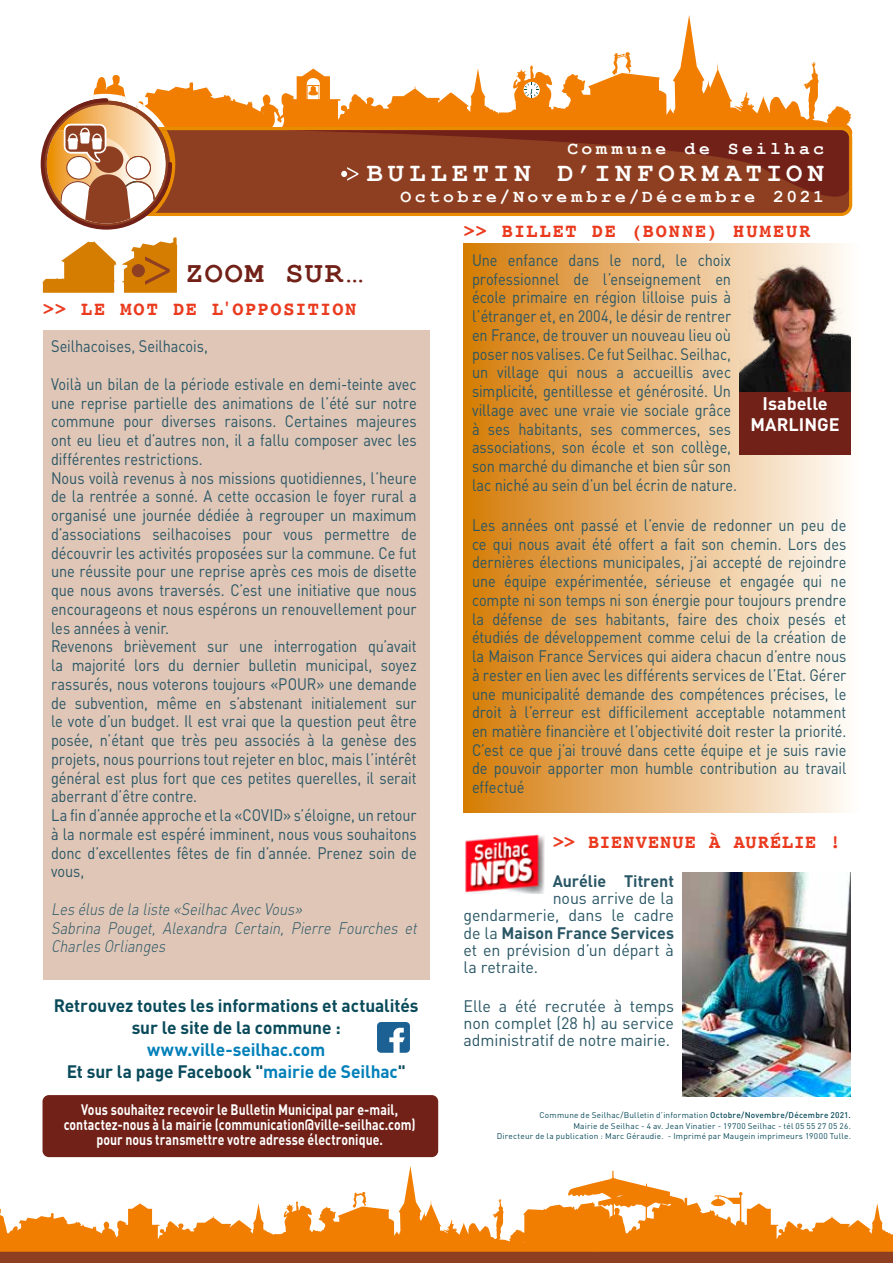
<style>
.page{position:relative;width:893px;height:1263px;background:#fff}
.page>*{position:absolute;margin:0;border:0;box-sizing:border-box;transform-origin:0 0}
.t1{font:700 30px "Courier New";letter-spacing:.07em;color:#712117}
.t2{font:700 27px "Courier New";letter-spacing:.185em;color:#fff}
.t3{font:700 19.5px "Courier";letter-spacing:.105em;color:#ea3b1f;scale:.95 1}
.t4{font:700 19.5px "Courier";letter-spacing:.08em;color:#ea3b1f;scale:.95 1}
.t5{font:700 19.5px "Courier";letter-spacing:.055em;color:#ea3b1f;scale:.95 1}
.t6{font:700 18px "Courier New";letter-spacing:.195em;color:#fff}
.t7{font:700 18px/21.6px "DIN";color:#fff;text-align:center}
.t8{font:700 17.85px/21.9px "DIN";letter-spacing:-.005em;color:#094a5a;text-align:center}
.t9{font:700 17.85px/21.9px "DIN";letter-spacing:-.005em;color:#007fb9;text-align:center}
.t10{font:16.5px/18.8px "DIN";letter-spacing:-.005em;color:#295665;scale:.88 1}
.t11{font:16.5px/17.2px "DIN";letter-spacing:-.005em;color:#295665;text-align:justify}
.t12{font:italic 16.5px/18.8px "DIN Light Alternate";color:#295665;scale:.88 1}
.t13{font:700 16.5px "DIN";letter-spacing:-.005em;color:#295665}
.t14{font:700 15px/15px "DIN";letter-spacing:.005em;color:#fff;text-align:center;scale:.82 1}
.t15{font:8.25px/10.5px "DIN";letter-spacing:.025em;color:#094a5a;text-align:right}
.s1{color:#094a5a}
.s2{font-weight:700}
.s3{font-weight:500}
</style>
<div class="page">
<svg style="left:93px;top:15px;width:760px;height:123px"></svg>
<svg style="left:524px;top:82px;width:15px;height:15px"></svg>
<svg style="left:612px;top:52px;width:20px;height:23px"></svg>
<svg style="left:181px;top:127px;width:671px;height:89px;background:#a14e1a"></svg>
<svg style="left:41px;top:94px;width:140px;height:136px"></svg>
<svg style="left:277px;top:130px;width:573px;height:67px;background:#87371e"></svg>
<div style="left:43px;top:1095px;width:395px;height:62px;background:#712117;border-radius:6px"></div>
<div style="left:43px;top:330px;width:386px;height:650px;background:#dfc6b7"></div>
<div style="left:463px;top:244px;width:396px;height:568px;background:linear-gradient(to right,#d57b09,#fffcfb)"></div>
<img style="left:740px;top:247px;width:111px;height:146px">
<div style="left:740px;top:393px;width:111px;height:62px;background:#712117"></div>
<svg style="left:43px;top:241px;width:73px;height:52px"></svg>
<svg style="left:122px;top:237px;width:55px;height:56px"></svg>
<img style="left:682px;top:873px;width:169px;height:224px">
<img style="left:465px;top:833px;width:79px;height:60px">
<svg style="left:377px;top:1022px;width:33px;height:31px"></svg>
<div style="left:0;top:1248px;width:893px;height:15px;background:#8f3f21"></div>
<svg style="left:0;top:1166px;width:893px;height:86px"></svg>
<p class="t6" style="left:567px;top:137px;width:258px">Commune de Seilhac</p>
<p class="t6" style="left:400px;top:185px;width:425px">Octobre/Novembre/Décembre 2021</p>
<h2 class="t2" style="left:367px;top:156px;width:459px">BULLETIN D’INFORMATION</h2>
<h1 class="t1" style="left:186px;top:254px;width:180px">ZOOM SUR…</h1>
<p class="t4" style="left:43px;top:293px;width:332px">&gt;&gt; LE MOT DE L'OPPOSITION</p>
<p class="t10" style="left:51px;top:337px;width:180px">Seilhacoises, Seilhacois,</p>
<p class="t10" style="left:51px;top:374px;width:417px">Voilà un bilan de la période estivale en demi-teinte avec une reprise partielle des animations de l’été sur notre commune pour diverses raisons. Certaines majeures ont eu lieu et d’autres non, il a fallu composer avec les différentes restrictions.<br>Nous voilà revenus à nos missions quotidiennes, l’heure de la rentrée a sonné. A cette occasion le foyer rural a organisé une journée dédiée à regrouper un maximum d’associations seilhacoises pour vous permettre de découvrir les activités proposées sur la commune. Ce fut une réussite pour une reprise après ces mois de disette que nous avons traversés. C’est une initiative que nous encourageons et nous espérons un renouvellement pour les années à venir.<br>Revenons brièvement sur une interrogation qu’avait la majorité lors du dernier bulletin municipal, soyez rassurés, nous voterons toujours «POUR» une demande de subvention, même en s’abstenant initialement sur le vote d’un budget. Il est vrai que la question peut être posée, n’étant que très peu associés à la genèse des projets, nous pourrions tout rejeter en bloc, mais l’intérêt général est plus fort que ces petites querelles, il serait aberrant d’être contre.<br>La fin d’année approche et la «COVID» s’éloigne, un retour à la normale est espéré imminent, nous vous souhaitons donc d’excellentes fêtes de fin d’année. Prenez soin de vous,</p>
<p class="t12" style="left:51px;top:899px;width:421px">Les élus de la liste «Seilhac Avec Vous»<br>Sabrina Pouget, Alexandra Certain, Pierre Fourches et<br>Charles Orlianges</p>
<p class="t8" style="left:54px;top:994px;width:366px">Retrouvez toutes les informations et actualités sur le site de la commune :</p>
<p class="t9" style="left:67px;top:1037px;width:341px">www.ville-seilhac.com<br><span class="s1">Et sur la page Facebook "</span>mairie de Seilhac<span class="s1">"</span></p>
<p class="t14" style="left:64px;top:1101px;width:431px">Vous souhaitez recevoir le Bulletin Municipal par e-mail, contactez-nous à la mairie (communication@ville-seilhac.com) pour nous transmettre votre adresse électronique.</p>
<p class="t3" style="left:463px;top:215px;width:367px">&gt;&gt; BILLET DE (BONNE) HUMEUR</p>
<p class="t10" style="left:472px;top:250px;width:303px">Une enfance dans le nord, le choix professionnel de l’enseignement en école primaire en région lilloise puis à l’étranger et, en 2004, le désir de rentrer en France, de trouver un nouveau lieu où poser nos valises. Ce fut Seilhac. Seilhac, un village qui nous a accueillis avec simplicité, gentillesse et générosité. Un village avec une vraie vie sociale grâce à ses habitants, ses commerces, ses associations, son école et son collège, son marché du dimanche et bien sûr son lac niché au sein d’un bel écrin de nature.</p>
<p class="t10" style="left:472px;top:515px;width:427px;text-align:justify">Les années ont passé et l’envie de redonner un peu de ce qui nous avait été offert a fait son chemin. Lors des dernières élections municipales, j’ai accepté de rejoindre une équipe expérimentée, sérieuse et engagée qui ne compte ni son temps ni son énergie pour toujours prendre la défense de ses habitants, faire des choix pesés et étudiés de développement comme celui de la création de la Maison France Services qui aidera chacun d’entre nous à rester en lien avec les différents services de l’Etat. Gérer une municipalité demande des compétences précises, le droit à l’erreur est difficilement acceptable notamment en matière financière et l’objectivité doit rester la priorité.<br>C’est ce que j’ai trouvé dans cette équipe et je suis ravie de pouvoir apporter mon humble contribution au travail effectué</p>
<p class="t7" style="left:751px;top:391px;width:91px">Isabelle<br>MARLINGE</p>
<p class="t5" style="left:553px;top:826px;width:305px">&gt;&gt; BIENVENUE À AURÉLIE !</p>
<p class="t13" style="left:553px;top:870px;width:123px">Aurélie Titrent</p>
<p class="t11" style="left:463px;top:889px;width:212px;text-indent:89px">nous arrive de la gendarmerie, dans le cadre de la <span class="s2">Maison France Services </span>et en prévision d’un départ à la retraite.</p>
<p class="t11" style="left:463px;top:997px;width:212px">Elle a été recrutée à temps non complet (28 h) au service administratif de notre mairie.</p>
<p class="t15" style="left:497px;top:1110px;width:356px">Commune de Seilhac/Bulletin d’information <span class="s3">Octobre/Novembre/Décembre 2021.<br></span>Mairie de Seilhac - 4 av. Jean Vinatier - 19700 Seilhac - tél 05 55 27 05 26.<br>Directeur de la publication : Marc Géraudie. - Imprimé par Maugein imprimeurs 19000 Tulle.</p>
</div>
